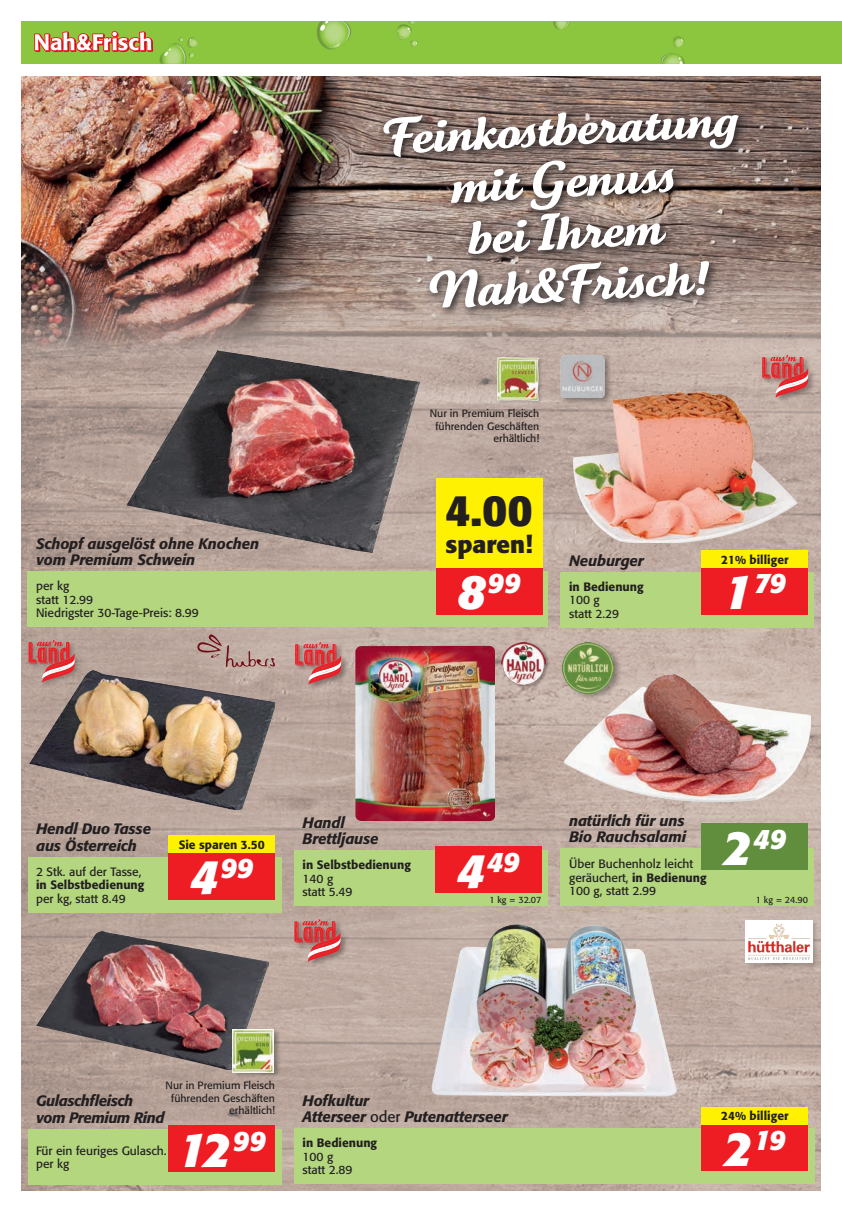
<style>
.page{position:relative;width:842px;height:1212px;background:#fff}
.page>*{position:absolute;margin:0;border:0;box-sizing:border-box;transform-origin:0 0}
.t1{font:50.4px/51.9px "Tartine Script Pro Bld";color:#fff;text-align:center}
.t2{font:italic 700 48px "Formata Std";color:#fff}
.t3{font:700 43.5px "Formata Std";color:#231f20}
.t4{font:italic 700 28.05px "Formata Std";color:#fff}
.t5{font:700 24px "Formata Std";color:#231f20}
.t6{font:italic 500 15px/16.5px "Formata Std";letter-spacing:-.01em;color:#231f20}
.t7{font:italic 500 15px/16.5px "Formata Std";letter-spacing:-.03em;color:#231f20}
.t8{font:12px/13.5px "Formata Std";color:#231f20}
.t9{font:500 12px "Formata Std";color:#231f20}
.t10{font:10.5px/12.6px "Formata Std";color:#231f20;text-align:right}
.t11{font:9px "Formata Std";color:#231f20}
.s1{font-size:48px}
.s2{font-weight:500}
.s3{font-weight:400;font-style:normal}
</style>
<div class="page">
<div style="left:21px;top:21px;width:821px;height:43px;background:#8bc63e"></div>
<svg style="left:159px;top:37px;width:39px;height:27px"></svg>
<svg style="left:553px;top:21px;width:16px;height:9px"></svg>
<svg style="left:397px;top:21px;width:21px;height:26px"></svg>
<svg style="left:661px;top:36px;width:24px;height:28px"></svg>
<svg style="left:316px;top:21px;width:35px;height:29px"></svg>
<svg style="left:34px;top:31px;width:119px;height:21px"></svg>
<img style="left:21px;top:370px;width:800px;height:821px">
<img style="left:21px;top:77px;width:800px;height:293px">
<svg style="left:378px;top:107px;width:372px;height:212px;background:#817069"></svg>
<div style="left:560px;top:353px;width:52px;height:52px;background:#231f20;opacity:.4"></div>
<img style="left:561px;top:355px;width:43px;height:43px">
<img style="left:574px;top:392px;width:223px;height:151px">
<div style="left:28px;top:857px;width:253px;height:55px;background:#b3d67f"></div>
<div style="left:26px;top:638px;width:55px;height:51px;background:#231f20;opacity:.3"></div>
<svg style="left:29px;top:640px;width:46px;height:42px"></svg>
<div style="left:169px;top:853px;width:106px;height:46px;background:#ee1d23"></div>
<div style="left:169px;top:836px;width:106px;height:17px;background:#fff101"></div>
<img style="left:30px;top:670px;width:245px;height:139px">
<img style="left:36px;top:931px;width:232px;height:138px">
<img style="left:565px;top:674px;width:245px;height:127px">
<img style="left:432px;top:924px;width:245px;height:173px">
<div style="left:294px;top:1128px;width:520px;height:56px;background:#b3d67f"></div>
<div style="left:702px;top:1124px;width:106px;height:47px;background:#ee1d23"></div>
<div style="left:702px;top:1107px;width:106px;height:17px;background:#fff101"></div>
<div style="left:745px;top:919px;width:74px;height:50px;background:#231f20;opacity:.2"></div>
<div style="left:746px;top:921px;width:67px;height:42px;background:#fff"></div>
<img style="left:748px;top:924px;width:62px;height:36px">
<div style="left:293px;top:918px;width:55px;height:50px;background:#231f20;opacity:.4"></div>
<svg style="left:294px;top:919px;width:46px;height:43px;background:#c86f6d"></svg>
<div style="left:294px;top:850px;width:254px;height:56px;background:#b3d67f"></div>
<div style="left:294px;top:641px;width:55px;height:50px;background:#231f20;opacity:.4"></div>
<svg style="left:295px;top:642px;width:46px;height:43px;background:#c9706e"></svg>
<div style="left:435px;top:846px;width:106px;height:47px;background:#ee1d23"></div>
<img style="left:355px;top:646px;width:140px;height:175px">
<div style="left:501px;top:641px;width:50px;height:48px;background:#231f20;opacity:.4"></div>
<img style="left:502px;top:642px;width:44px;height:43px">
<div style="left:561px;top:848px;width:253px;height:58px;background:#b3d67f"></div>
<div style="left:561px;top:639px;width:63px;height:63px;background:#231f20;opacity:.4"></div>
<img style="left:563px;top:642px;width:51px;height:51px">
<div style="left:702px;top:823px;width:106px;height:47px;background:#618e3d"></div>
<div style="left:561px;top:572px;width:253px;height:55px;background:#b3d67f"></div>
<div style="left:761px;top:354px;width:55px;height:50px;background:#231f20;opacity:.4"></div>
<svg style="left:762px;top:355px;width:46px;height:43px;background:#cb7371"></svg>
<div style="left:702px;top:568px;width:106px;height:46px;background:#ee1d23"></div>
<div style="left:702px;top:551px;width:106px;height:17px;background:#fff101"></div>
<div style="left:28px;top:1129px;width:253px;height:55px;background:#b3d67f"></div>
<div style="left:232px;top:1028px;width:49px;height:51px;background:#231f20;opacity:.4"></div>
<img style="left:232px;top:1030px;width:41px;height:42px">
<div style="left:169px;top:1125px;width:106px;height:46px;background:#ee1d23"></div>
<img style="left:126px;top:351px;width:293px;height:202px">
<div style="left:28px;top:571px;width:520px;height:56px;background:#b3d67f"></div>
<div style="left:495px;top:355px;width:49px;height:50px;background:#231f20;opacity:.4"></div>
<img style="left:497px;top:358px;width:42px;height:42px">
<div style="left:436px;top:568px;width:106px;height:46px;background:#ee1d23"></div>
<div style="left:436px;top:478px;width:106px;height:90px;background:#fff101"></div>
<img style="left:197px;top:634px;width:60px;height:33px">
<p class="t6" style="left:36px;top:535px;width:224px">Schopf ausgelöst ohne Knochen vom Premium Schwein</p>
<p class="t8" style="left:36px;top:579px;width:164px">per kg<br>statt 12.99<br>Niedrigster 30-Tage-Preis: 8.99</p>
<h1 class="t1" style="left:379px;top:112px;width:360px;rotate:-3deg">Feinkostberatung mit Genuss<br>bei Ihrem<br>Nah&amp;Frisch!</h1>
<p class="t10" style="left:430px;top:407px;width:111px">Nur in Premium Fleisch führenden Geschäften erhältlich!</p>
<h3 class="t3" style="left:445px;top:484px;width:89px">4.00</h3>
<h3 class="t5" style="left:445px;top:530px;width:88px">sparen!</h3>
<h3 class="t4" style="left:458px;top:566px;width:64px"><span class="s1">8</span>99</h3>
<p class="t6" style="left:569px;top:552px;width:76px">Neuburger</p>
<p class="t9" style="left:569px;top:579px;width:76px">in Bedienung</p>
<p class="t8" style="left:569px;top:593px;width:52px">100 g statt 2.29</p>
<p class="t9" style="left:721px;top:552px;width:69px">21% billiger</p>
<h3 class="t4" style="left:724px;top:566px;width:64px"><span class="s1">1</span>79</h3>
<p class="t6" style="left:36px;top:820px;width:116px">Hendl Duo Tasse aus Österreich</p>
<p class="t8" style="left:36px;top:864px;width:107px">2 Stk. auf der Tasse,</p>
<p class="t9" style="left:36px;top:877px;width:110px">in Selbstbedienung</p>
<p class="t8" style="left:36px;top:891px;width:91px">per kg, statt 8.49</p>
<p class="t9" style="left:179px;top:837px;width:88px">Sie sparen 3.50</p>
<h3 class="t4" style="left:190px;top:851px;width:64px"><span class="s1">4</span>99</h3>
<p class="t6" style="left:303px;top:814px;width:77px">Handl<br>Brettljause</p>
<p class="t9" style="left:303px;top:858px;width:110px">in Selbstbedienung</p>
<p class="t8" style="left:303px;top:872px;width:52px">140 g statt 5.49</p>
<h3 class="t4" style="left:457px;top:845px;width:64px"><span class="s1">4</span>49</h3>
<p class="t11" style="left:489px;top:894px;width:53px">1 kg = 32.07</p>
<p class="t6" style="left:569px;top:812px;width:118px">natürlich für uns<br>Bio Rauchsalami</p>
<p class="t8" style="left:569px;top:857px;width:139px">Über Buchenholz leicht geräuchert, <span class="s2">in Bedienung<br></span>100 g, statt 2.99</p>
<h3 class="t4" style="left:723px;top:821px;width:64px"><span class="s1">2</span>49</h3>
<p class="t11" style="left:756px;top:894px;width:53px">1 kg = 24.90</p>
<p class="t10" style="left:166px;top:1079px;width:111px">Nur in Premium Fleisch führenden Geschäften erhältlich!</p>
<p class="t7" style="left:36px;top:1092px;width:130px">Gulaschfleisch vom Premium Rind</p>
<p class="t8" style="left:36px;top:1143px;width:132px">Für ein feuriges Gulasch. per kg</p>
<h2 class="t2" style="left:178px;top:1120px;width:89px">12<sup>99</sup></h2>
<p class="t6" style="left:303px;top:1092px;width:207px">Hofkultur<br>Atterseer <span class="s3">oder</span> Putenatterseer</p>
<p class="t9" style="left:303px;top:1135px;width:76px">in Bedienung</p>
<p class="t8" style="left:303px;top:1150px;width:52px">100 g statt 2.89</p>
<p class="t9" style="left:721px;top:1109px;width:69px">24% billiger</p>
<h3 class="t4" style="left:724px;top:1123px;width:63px"><span class="s1">2</span>19</h3>
</div>
